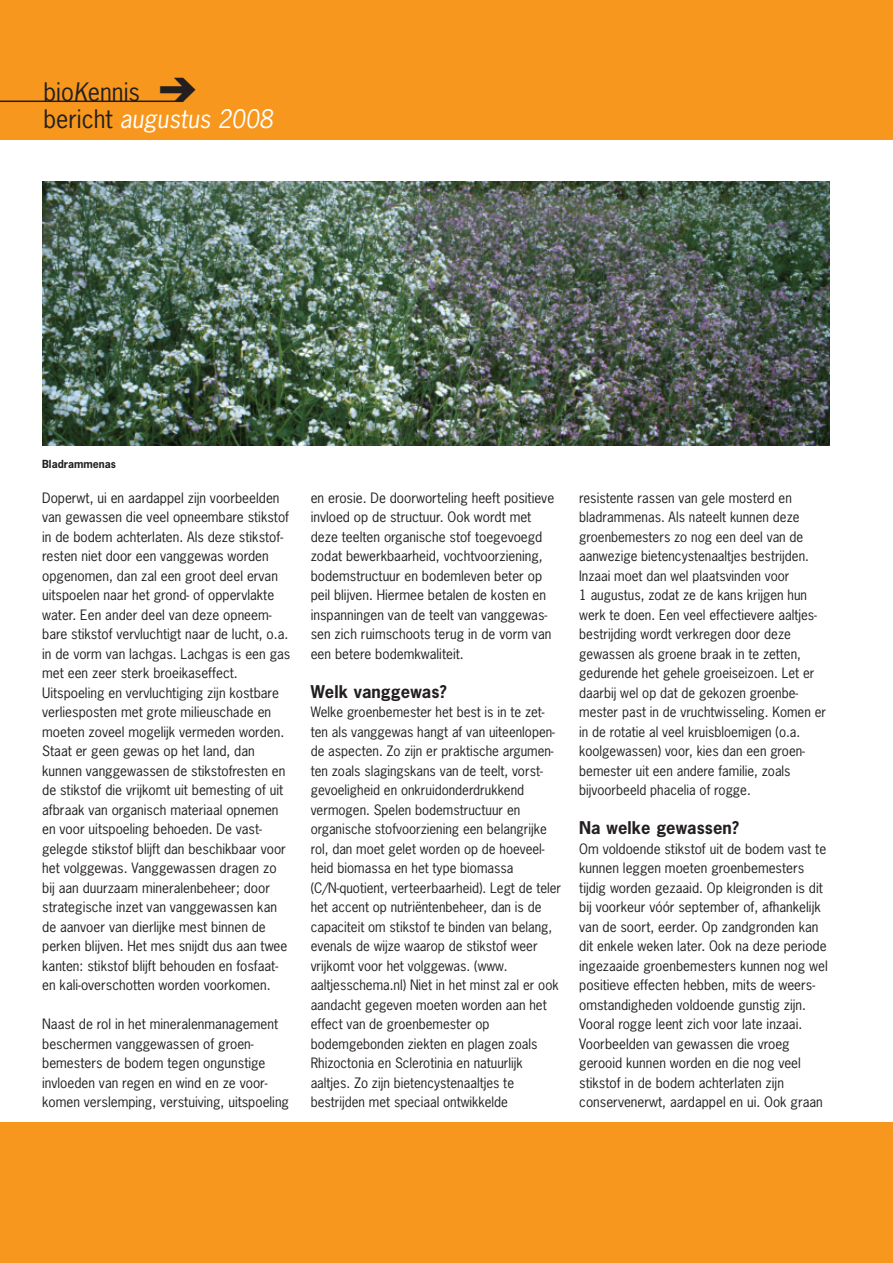
<style>
.page{position:relative;width:893px;height:1263px;background:#fff}
.page>*{position:absolute;margin:0;border:0;box-sizing:border-box;transform-origin:0 0}
.t1{font:48px "Bundesbahn Pi Three";color:#231f20}
.t2{font:24px/27px "News Gothic";color:#231f20}
.t3{font:700 16.5px "News Gothic";letter-spacing:.005em;color:#231f20}
.t4{font:13.5px/19.5px "News Gothic";color:#231f20}
.t5{font:700 10.5px "News Gothic";color:#231f20}
.s1{font-style:italic}
.s2{font-style:italic;color:#fff}
</style>
<div class="page">
<div style="left:0;top:0;width:893px;height:140px;background:#f7971d"></div>
<hr style="left:0;top:101px;width:183px;height:1px;background:#231f20">
<div style="left:0;top:1123px;width:893px;height:140px;background:#f7971d"></div>
<img style="left:42px;top:182px;width:787px;height:264px">
<h1 class="t1" style="left:198px;top:111px;width:40px;rotate:-180deg">z</h1>
<h2 class="t2" style="left:43px;top:78px;width:231px">bio<span class="s1">K</span>ennis<br>bericht <span class="s2">augustus 2008</span></h2>
<p class="t5" style="left:42px;top:457px;width:75px">Bladrammenas</p>
<p class="t4" style="left:42px;top:488px;width:250px">Doperwt, ui en aardappel zijn voorbeelden van gewassen die veel opneembare stikstof in de bodem achterlaten. Als deze stikstof&shy;resten niet door een vanggewas worden opgenomen, dan zal een groot deel ervan uitspoelen naar het grond- of oppervlakte water. Een ander deel van deze opneem&shy;bare stikstof vervluchtigt naar de lucht, o.a. in de vorm van lachgas. Lachgas is een gas met een zeer sterk broeikaseffect.<br>Uitspoeling en vervluchtiging zijn kostbare verliesposten met grote milieuschade en moeten zoveel mogelijk vermeden worden.<br>Staat er geen gewas op het land, dan kunnen vanggewassen de stikstofresten en de stikstof die vrijkomt uit bemesting of uit afbraak van organisch materiaal opnemen en voor uitspoeling behoeden. De vast&shy;gelegde stikstof blijft dan beschikbaar voor het volggewas. Vanggewassen dragen zo bij aan duurzaam mineralenbeheer; door strategische inzet van vanggewassen kan de aanvoer van dierlijke mest binnen de perken blijven. Het mes snijdt dus aan twee kanten: stikstof blijft behouden en fosfaat&shy;en kali-overschotten worden voorkomen.</p>
<p class="t4" style="left:42px;top:1014px;width:248px">Naast de rol in het mineralenmanagement beschermen vanggewassen of groen&shy;bemesters de bodem tegen ongunstige invloeden van regen en wind en ze voor&shy;komen verslemping, verstuiving, uitspoeling</p>
<p class="t4" style="left:311px;top:488px;width:245px">en erosie. De doorworteling heeft positieve invloed op de structuur. Ook wordt met deze teelten organische stof toegevoegd zodat bewerkbaarheid, vochtvoorziening, bodemstructuur en bodemleven beter op peil blijven. Hiermee betalen de kosten en inspanningen van de teelt van vanggewas&shy;sen zich ruimschoots terug in de vorm van een betere bodemkwaliteit.</p>
<p class="t3" style="left:311px;top:680px;width:138px">Welk vanggewas?</p>
<p class="t4" style="left:311px;top:702px;width:252px">Welke groenbemester het best is in te zet&shy;ten als vanggewas hangt af van uiteenlopen&shy;de aspecten. Zo zijn er praktische argumen&shy;ten zoals slagingskans van de teelt, vorst&shy;gevoeligheid en onkruidonderdrukkend vermogen. Spelen bodemstructuur en organische stofvoorziening een belangrijke rol, dan moet gelet worden op de hoeveel&shy;heid biomassa en het type biomassa (C/N-quotient, verteerbaarheid). Legt de teler het accent op nutriëntenbeheer, dan is de capaciteit om stikstof te binden van belang, evenals de wijze waarop de stikstof weer vrijkomt voor het volggewas. (www. aaltjesschema.nl) Niet in het minst zal er ook aandacht gegeven moeten worden aan het effect van de groenbemester op bodemgebonden ziekten en plagen zoals Rhizoctonia en Sclerotinia en natuurlijk aaltjes. Zo zijn bietencystenaaltjes te bestrijden met speciaal ontwikkelde</p>
<p class="t4" style="left:579px;top:488px;width:248px">resistente rassen van gele mosterd en bladrammenas. Als nateelt kunnen deze groenbemesters zo nog een deel van de aanwezige bietencystenaaltjes bestrijden.<br>Inzaai moet dan wel plaatsvinden voor<br>1 augustus, zodat ze de kans krijgen hun werk te doen. Een veel effectievere aaltjes&shy;bestrijding wordt verkregen door deze gewassen als groene braak in te zetten, gedurende het gehele groeiseizoen. Let er daarbij wel op dat de gekozen groenbe&shy;mester past in de vruchtwisseling. Komen er in de rotatie al veel kruisbloemigen (o.a. koolgewassen) voor, kies dan een groen&shy;bemester uit een andere familie, zoals bijvoorbeeld phacelia of rogge.</p>
<p class="t3" style="left:579px;top:817px;width:162px">Na welke gewassen?</p>
<p class="t4" style="left:579px;top:839px;width:250px">Om voldoende stikstof uit de bodem vast te kunnen leggen moeten groenbemesters tijdig worden gezaaid. Op kleigronden is dit bij voorkeur vóór september of, afhankelijk van de soort, eerder. Op zandgronden kan dit enkele weken later. Ook na deze periode ingezaaide groenbemesters kunnen nog wel positieve effecten hebben, mits de weers&shy;omstandigheden voldoende gunstig zijn.<br>Vooral rogge leent zich voor late inzaai.<br>Voorbeelden van gewassen die vroeg gerooid kunnen worden en die nog veel stikstof in de bodem achterlaten zijn conservenerwt, aardappel en ui. Ook graan</p>
</div>
